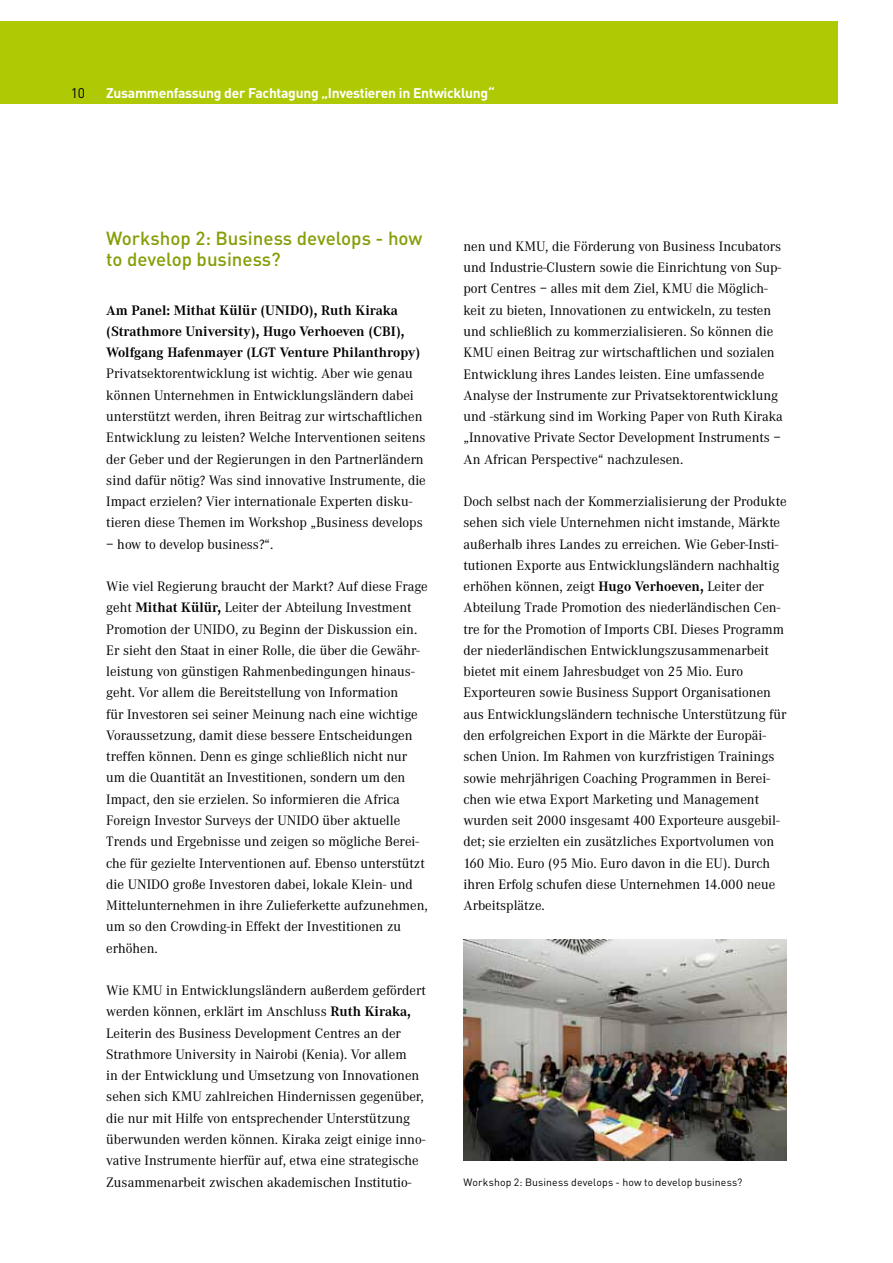
<style>
.page{position:relative;width:893px;height:1263px;background:#fff}
.page>*{position:absolute;margin:0;border:0;box-sizing:border-box;transform-origin:0 0}
.t1{font:500 18.75px/21.3px "DIN";color:#879d07}
.t2{font:14.25px/21.3px "Corporate A";color:#000}
.t3{font:700 14.25px/21.3px "Corporate A";color:#000}
.t4{font:700 13.8px "DIN";letter-spacing:-.02em;color:#fff}
.t5{font:13.8px "DIN";color:#000}
.t6{font:10.5px "DIN";letter-spacing:.015em;color:#000}
.s1{font-weight:700}
</style>
<div class="page">
<div style="left:0;top:21px;width:838px;height:83px;background:#afca05"></div>
<hr style="left:892px;top:21px;width:1px;height:83px;background:#afca05">
<img style="left:463px;top:940px;width:324px;height:221px">
<p class="t5" style="left:71px;top:84px;width:16px">10</p>
<p class="t4" style="left:106px;top:84px;width:390px">Zusammenfassung der Fachtagung „Investieren in Entwicklung“</p>
<h1 class="t1" style="left:106px;top:227px;width:318px">Workshop 2: Business develops - how to develop business?</h1>
<p class="t3" style="left:106px;top:300px;width:315px">Am Panel: Mithat Külür (UNIDO), Ruth Kiraka (Strathmore University), Hugo Verhoeven (CBI),<br>Wolfgang Hafenmayer (LGT Venture Philanthropy)</p>
<p class="t2" style="left:106px;top:363px;width:321px">Privatsektorentwicklung ist wichtig. Aber wie genau können Unternehmen in Entwicklungsländern dabei unterstützt werden, ihren Beitrag zur wirtschaftlichen Entwicklung zu leisten? Welche Interventionen seitens der Geber und der Regierungen in den Partnerländern sind dafür nötig? Was sind innovative Instrumente, die Impact erzielen? Vier internationale Experten disku&shy;tieren diese Themen im Workshop „Business develops</p>
<p class="t2" style="left:106px;top:533px;width:169px">– how to develop business?“.</p>
<p class="t2" style="left:106px;top:576px;width:323px">Wie viel Regierung braucht der Markt? Auf diese Frage geht <span class="s1">Mithat Külür,</span> Leiter der Abteilung Investment Promotion der UNIDO, zu Beginn der Diskussion ein.<br>Er sieht den Staat in einer Rolle, die über die Gewähr&shy;leistung von günstigen Rahmenbedingungen hinaus&shy;geht. Vor allem die Bereitstellung von Information<br>für Investoren sei seiner Meinung nach eine wichtige Voraussetzung, damit diese bessere Entscheidungen treffen können. Denn es ginge schließlich nicht nur um die Quantität an Investitionen, sondern um den Impact, den sie erzielen. So informieren die Africa Foreign Investor Surveys der UNIDO über aktuelle Trends und Ergebnisse und zeigen so mögliche Berei&shy;che für gezielte Interventionen auf. Ebenso unterstützt die UNIDO große Investoren dabei, lokale Klein- und Mittelunternehmen in ihre Zulieferkette aufzunehmen, um so den Crowding-in Effekt der Investitionen zu erhöhen.</p>
<p class="t2" style="left:106px;top:980px;width:321px">Wie KMU in Entwicklungsländern außerdem gefördert werden können, erklärt im Anschluss <span class="s1">Ruth Kiraka, </span>Leiterin des Business Development Centres an der Strathmore University in Nairobi (Kenia). Vor allem<br>in der Entwicklung und Umsetzung von Innovationen sehen sich KMU zahlreichen Hindernissen gegenüber, die nur mit Hilfe von entsprechender Unterstützung überwunden werden können. Kiraka zeigt einige inno&shy;vative Instrumente hierfür auf, etwa eine strategische Zusammenarbeit zwischen akademischen Institutio-</p>
<p class="t2" style="left:463px;top:236px;width:321px">nen und KMU, die Förderung von Business Incubators und Industrie-Clustern sowie die Einrichtung von Sup&shy;port Centres – alles mit dem Ziel, KMU die Möglich&shy;keit zu bieten, Innovationen zu entwickeln, zu testen und schließlich zu kommerzialisieren. So können die KMU einen Beitrag zur wirtschaftlichen und sozialen Entwicklung ihres Landes leisten. Eine umfassende Analyse der Instrumente zur Privatsektorentwicklung und -stärkung sind im Working Paper von Ruth Kiraka „Innovative Private Sector Development Instruments – An African Perspective“ nachzulesen.</p>
<p class="t2" style="left:463px;top:491px;width:325px">Doch selbst nach der Kommerzialisierung der Produkte sehen sich viele Unternehmen nicht imstande, Märkte außerhalb ihres Landes zu erreichen. Wie Geber-Insti&shy;tutionen Exporte aus Entwicklungsländern nachhaltig erhöhen können, zeigt <span class="s1">Hugo Verhoeven,</span> Leiter der Abteilung Trade Promotion des niederländischen Cen&shy;tre for the Promotion of Imports CBI. Dieses Programm der niederländischen Entwicklungszusammenarbeit bietet mit einem Jahresbudget von 25 Mio. Euro Exporteuren sowie Business Support Organisationen aus Entwicklungsländern technische Unterstützung für den erfolgreichen Export in die Märkte der Europäi&shy;schen Union. Im Rahmen von kurzfristigen Trainings sowie mehrjährigen Coaching Programmen in Berei&shy;chen wie etwa Export Marketing und Management wurden seit 2000 insgesamt 400 Exporteure ausgebil&shy;det; sie erzielten ein zusätzliches Exportvolumen von 160 Mio. Euro (95 Mio. Euro davon in die EU). Durch ihren Erfolg schufen diese Unternehmen 14.000 neue Arbeitsplätze.</p>
<p class="t6" style="left:463px;top:1176px;width:280px">Workshop 2: Business develops - how to develop business?</p>
</div>
